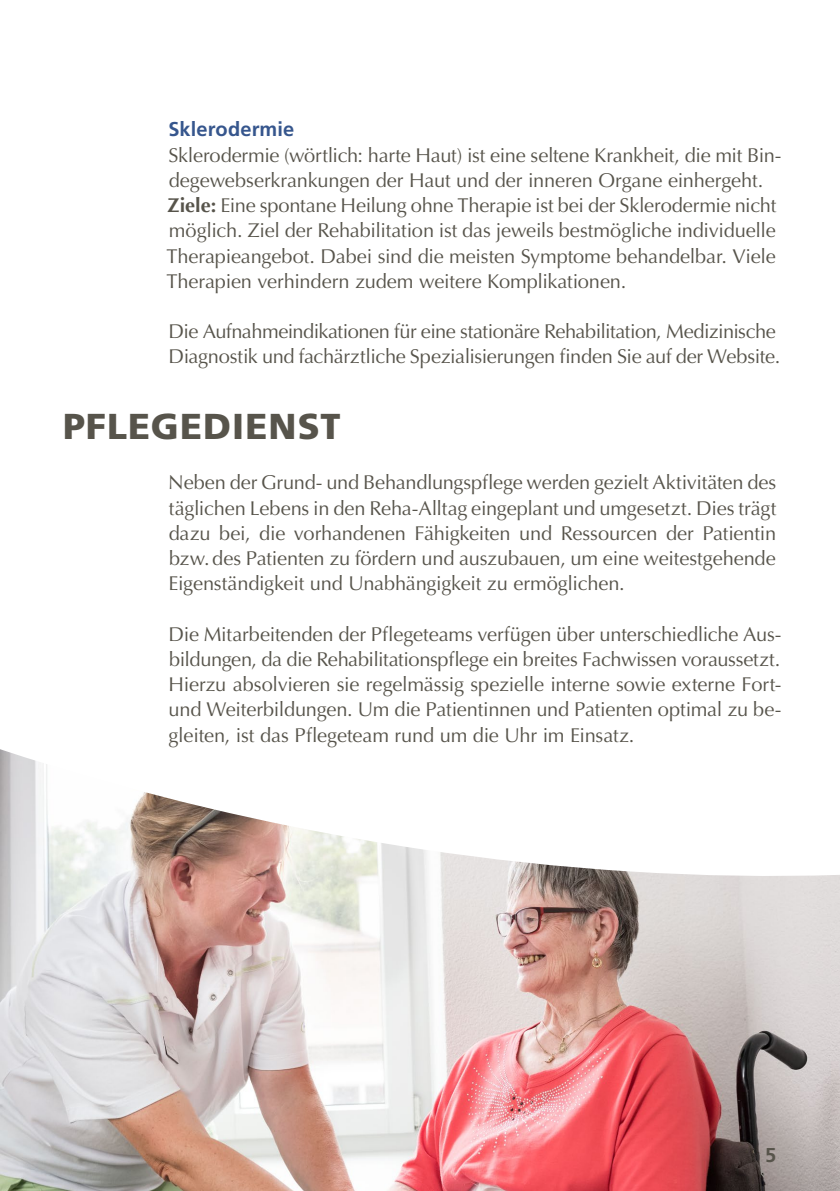
<style>
.page{position:relative;width:840px;height:1191px;background:#fff}
.page>*{position:absolute;margin:0;border:0;box-sizing:border-box;transform-origin:0 0}
.REHA_Titel-3{font:900 36px "Frutiger LT Pro";letter-spacing:.03em;color:#57544b}
.REHA_Grundtext{font:20px/25.2px "Optima";letter-spacing:-.015em;color:#57544b;text-align:justify}
.REHA_Zwischentitel{font:700 20px "Frutiger LT Pro";letter-spacing:.005em;color:#36568d}
.t1{font:700 20px "Frutiger LT Pro";color:#57544b}
.s1{font-weight:700}
</style>
<div class="page">
<img style="left:0;top:877px;width:839px;height:314px">
<svg style="left:0;top:749px;width:839px;height:128px"></svg>
<p class="REHA_Zwischentitel" style="left:168px;top:118px;width:127px">Sklerodermie</p>
<p class="REHA_Grundtext" style="left:168px;top:143px;width:614px">Sklerodermie (wörtlich: harte Haut) ist eine seltene Krankheit, die mit Bin&shy;degewebserkrankungen der Haut und der inneren Organe einhergeht.</p>
<p class="REHA_Grundtext" style="left:166px;top:193px;width:611px"><span class="s1">Ziele:</span> Eine spontane Heilung ohne Therapie ist bei der Sklerodermie nicht möglich. Ziel der Rehabilitation ist das jeweils bestmögliche individuelle Therapieangebot. Dabei sind die meisten Symptome behandelbar. Viele Therapien verhindern zudem weitere Komplikationen.</p>
<p class="REHA_Grundtext" style="left:168px;top:319px;width:613px">Die Aufnahmeindikationen für eine stationäre Rehabilitation, Medizinische<br>Diagnostik und fachärztliche Spezialisierungen finden Sie auf der Website.</p>
<p class="REHA_Titel-3" style="left:63px;top:404px;width:279px">PFLEGEDIENST</p>
<p class="REHA_Grundtext" style="left:168px;top:470px;width:609px">Neben der Grund- und Behandlungspflege werden gezielt Aktivitäten des täglichen Lebens in den Reha-Alltag eingeplant und umgesetzt. Dies trägt dazu bei, die vorhandenen Fähigkeiten und Ressourcen der Patientin bzw.des Patienten zu fördern und auszubauen, um eine weitestgehende Eigenständigkeit und Unabhängigkeit zu ermöglichen.</p>
<p class="REHA_Grundtext" style="left:168px;top:621px;width:614px">Die Mitarbeitenden der Pflegeteams verfügen über unterschiedliche Aus&shy;bildungen, da die Rehabilitationspflege ein breites Fachwissen voraussetzt.<br>Hierzu absolvieren sie regelmässig spezielle interne sowie externe Fort&shy;und Weiterbildungen. Um die Patientinnen und Patienten optimal zu be&shy;gleiten, ist das Pflegeteam rund um die Uhr im Einsatz.</p>
<p class="t1" style="left:764px;top:1142px;width:13px">5</p>
</div>
